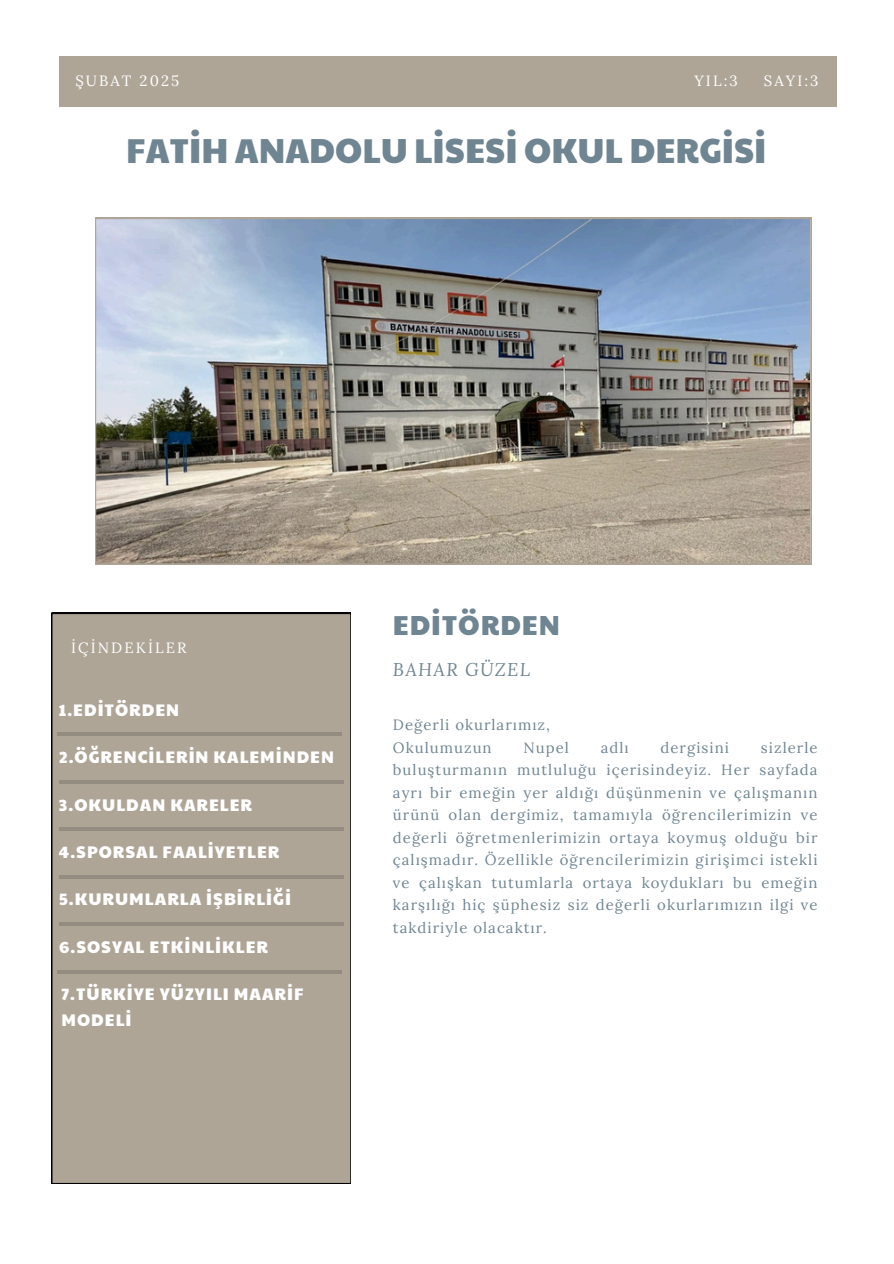
<style>
.page{position:relative;width:894px;height:1264px;background:#fff}
.page>*{position:absolute;margin:0;border:0;box-sizing:border-box;transform-origin:0 0}
.t1{font:34.05px "Paytone One";color:#708592}
.t2{font:27px "Paytone One";letter-spacing:.03em;color:#708592}
.t3{font:italic 18.15px "Lora";letter-spacing:.07em;color:#708592}
.t4{font:16.5px/25.8px "Paytone One";letter-spacing:.06em;color:#fff}
.t5{font:14.85px/22.5px "Lora";letter-spacing:.07em;color:#708592}
.t6{font:14.85px "Lora";letter-spacing:.14em;color:#fff}
</style>
<div class="page">
<div style="left:59px;top:56px;width:776px;height:51px;background:#aea597"></div>
<div style="left:51px;top:613px;width:300px;height:570px;background:#aea597"></div>
<hr style="left:59px;top:875px;width:285px;height:3px;background:#000">
<img style="left:95px;top:218px;width:716px;height:346px">
<hr style="left:59px;top:827px;width:285px;height:4px;background:#948c80">
<hr style="left:59px;top:780px;width:285px;height:3px;background:#000">
<hr style="left:57px;top:732px;width:284px;height:4px;background:#948c80">
<hr style="left:59px;top:922px;width:285px;height:3px;background:#000">
<svg style="left:57px;top:969px;width:284px;height:4px"></svg>
<p class="t6" style="left:75px;top:69px;width:105px">ŞUBAT 2025</p>
<p class="t6" style="left:694px;top:69px;width:45px">YIL:3</p>
<p class="t6" style="left:763px;top:69px;width:56px">SAYI:3</p>
<h1 class="t1" style="left:126px;top:120px;width:641px">FATİH ANADOLU LİSESİ OKUL DERGİSİ</h1>
<p class="t6" style="left:71px;top:636px;width:117px">İÇİNDEKİLER</p>
<p class="t4" style="left:59px;top:696px;width:122px">1.EDİTÖRDEN</p>
<p class="t4" style="left:59px;top:742px;width:276px">2.ÖĞRENCİLERİN KALEMİNDEN</p>
<p class="t4" style="left:59px;top:790px;width:194px">3.OKULDAN KARELER</p>
<p class="t4" style="left:59px;top:837px;width:222px">4.SPORSAL FAALİYETLER</p>
<p class="t4" style="left:59px;top:885px;width:233px">5.KURUMLARLA İŞBİRLİĞİ</p>
<p class="t4" style="left:59px;top:932px;width:210px">6.SOSYAL ETKİNLİKLER</p>
<p class="t4" style="left:61px;top:979px;width:243px">7.TÜRKİYE YÜZYILI MAARİF<br>MODELİ</p>
<h2 class="t2" style="left:393px;top:600px;width:168px">EDİTÖRDEN</h2>
<p class="t3" style="left:393px;top:657px;width:139px">BAHAR GÜZEL</p>
<p class="t5" style="left:393px;top:712px;width:158px">Değerli okurlarımız,<br>Okulumuzun</p>
<p class="t5" style="left:393px;top:735px;width:426px;text-align:justify;text-indent:368px">sizlerle buluşturmanın mutluluğu içerisindeyiz. Her sayfada ayrı bir emeğin yer aldığı düşünmenin ve çalışmanın ürünü olan dergimiz, tamamıyla öğrencilerimizin ve değerli öğretmenlerimizin ortaya koymuş olduğu bir çalışmadır. Özellikle öğrencilerimizin girişimci istekli ve çalışkan tutumlarla ortaya koydukları bu emeğin karşılığı hiç şüphesiz siz değerli okurlarımızın ilgi ve takdiriyle olacaktır.</p>
<p class="t5" style="left:523px;top:735px;width:47px">Nupel</p>
<p class="t5" style="left:600px;top:735px;width:29px">adlı</p>
<p class="t5" style="left:660px;top:735px;width:70px">dergisini</p>
</div>
